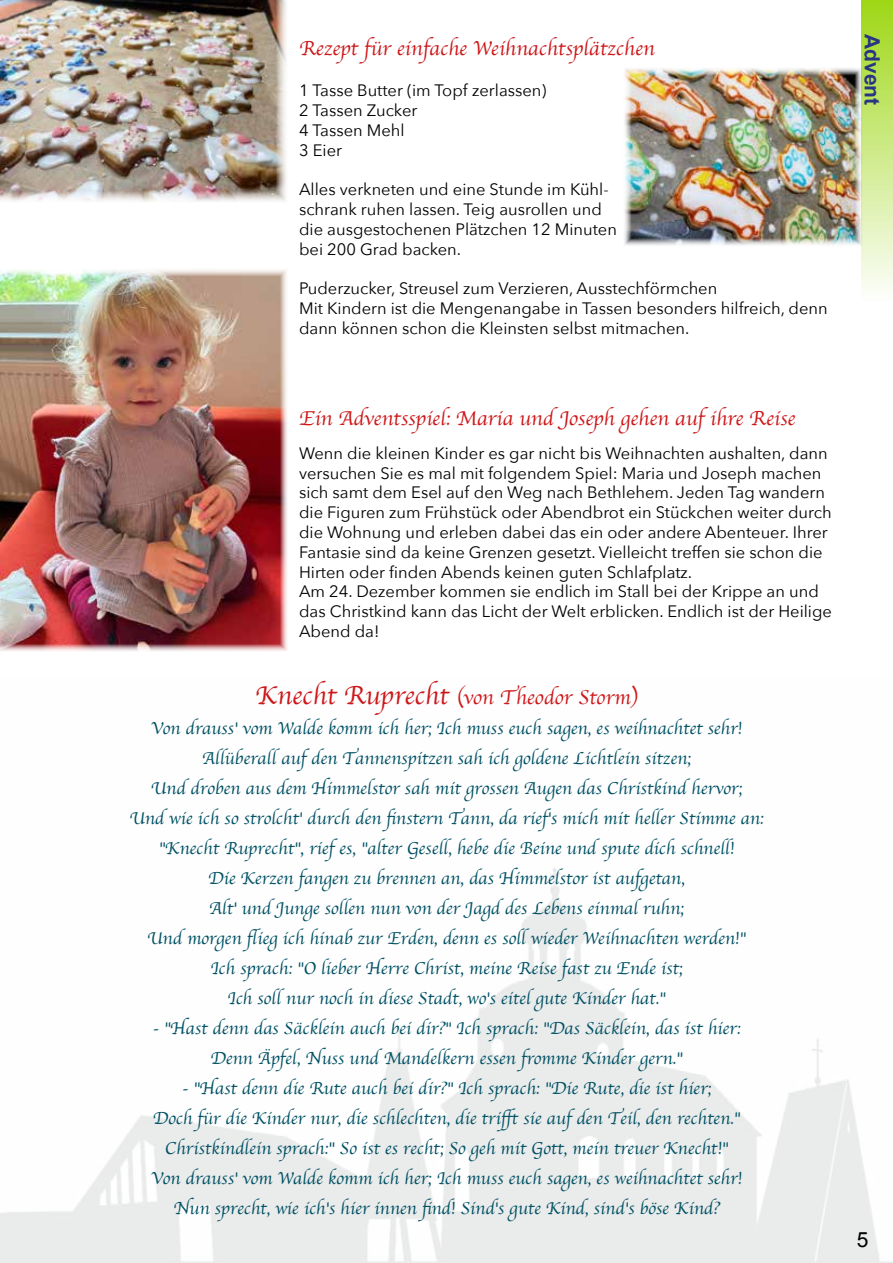
<style>
.page{position:relative;width:893px;height:1263px;background:#fff}
.page>*{position:absolute;margin:0;border:0;box-sizing:border-box;transform-origin:0 0}
.t1{font:21px "Apple Chancery";color:#cd1719}
.t2{font:700 21px "Arial";color:#283583}
.t3{font:21px "Arial";color:#000}
.t4{font:18px/30px "Apple Chancery";color:#005164;text-align:center}
.t5{font:16.5px/19.8px "Avenir Next";color:#000}
.s1{font-size:27px}
</style>
<div class="page">
<div style="left:861px;top:0;width:32px;height:302px;background:linear-gradient(to bottom,#9ed715,#fdfefb)"></div>
<img style="left:0;top:0;width:286px;height:202px">
<img style="left:624px;top:67px;width:239px;height:180px">
<img style="left:0;top:270px;width:287px;height:381px">
<p class="t1" style="left:299px;top:31px;width:357px">Rezept für einfache Weihnachtsplätzchen</p>
<p class="t5" style="left:299px;top:80px;width:249px">1 Tasse Butter (im Topf zerlassen)<br>2 Tassen Zucker<br>4 Tassen Mehl<br>3 Eier</p>
<p class="t5" style="left:299px;top:179px;width:319px">Alles verkneten und eine Stunde im Kühl&shy;schrank ruhen lassen. Teig ausrollen und die ausgestochenen Plätzchen 12 Minuten bei 200 Grad backen.</p>
<p class="t5" style="left:299px;top:278px;width:530px">Puderzucker, Streusel zum Verzieren, Ausstechförmchen<br>Mit Kindern ist die Mengenangabe in Tassen besonders hilfreich, denn dann können schon die Kleinsten selbst mitmachen.</p>
<p class="t2" style="left:886px;top:34px;width:73px;rotate:90deg">Advent</p>
<p class="t1" style="left:299px;top:401px;width:498px">Ein Adventsspiel: Maria und Joseph gehen auf ihre Reise</p>
<p class="t5" style="left:299px;top:442px;width:534px">Wenn die kleinen Kinder es gar nicht bis Weihnachten aushalten, dann versuchen Sie es mal mit folgendem Spiel: Maria und Joseph machen sich samt dem Esel auf den Weg nach Bethlehem. Jeden Tag wandern die Figuren zum Frühstück oder Abendbrot ein Stückchen weiter durch die Wohnung und erleben dabei das ein oder andere Abenteuer. Ihrer Fantasie sind da keine Grenzen gesetzt. Vielleicht treffen sie schon die Hirten oder finden Abends keinen guten Schlafplatz.<br>Am 24. Dezember kommen sie endlich im Stall bei der Krippe an und das Christkind kann das Licht der Welt erblicken. Endlich ist der Heilige Abend da!</p>
<p class="t1" style="left:255px;top:680px;width:384px"><span class="s1">Knecht Ruprecht</span> (von Theodor Storm)</p>
<p class="t4" style="left:129px;top:713px;width:636px">Von drauss' vom Walde komm ich her; Ich muss euch sagen, es weihnachtet sehr!<br>Allüberall auf den Tannenspitzen sah ich goldene Lichtlein sitzen;<br>Und droben aus dem Himmelstor sah mit grossen Augen das Christkind hervor;<br>Und wie ich so strolcht' durch den finstern Tann, da rief's mich mit heller Stimme an: "Knecht Ruprecht", rief es, "alter Gesell, hebe die Beine und spute dich schnell!<br>Die Kerzen fangen zu brennen an, das Himmelstor ist aufgetan,<br>Alt' und Junge sollen nun von der Jagd des Lebens einmal ruhn;<br>Und morgen flieg ich hinab zur Erden, denn es soll wieder Weihnachten werden!"<br>Ich sprach: "O lieber Herre Christ, meine Reise fast zu Ende ist;<br>Ich soll nur noch in diese Stadt, wo's eitel gute Kinder hat."</p>
<p class="t4" style="left:153px;top:1013px;width:589px">- "Hast denn das Säcklein auch bei dir?" Ich sprach: "Das Säcklein, das ist hier:<br>Denn Äpfel, Nuss und Mandelkern essen fromme Kinder gern."</p>
<p class="t4" style="left:151px;top:1073px;width:593px">- "Hast denn die Rute auch bei dir?" Ich sprach: "Die Rute, die ist hier;<br>Doch für die Kinder nur, die schlechten, die trifft sie auf den Teil, den rechten." Christkindlein sprach:" So ist es recht; So geh mit Gott, mein treuer Knecht!" Von drauss' vom Walde komm ich her; Ich muss euch sagen, es weihnachtet sehr!<br>Nun sprecht, wie ich's hier innen find! Sind's gute Kind, sind's böse Kind?</p>
<p class="t3" style="left:857px;top:1226px;width:13px">5</p>
</div>
